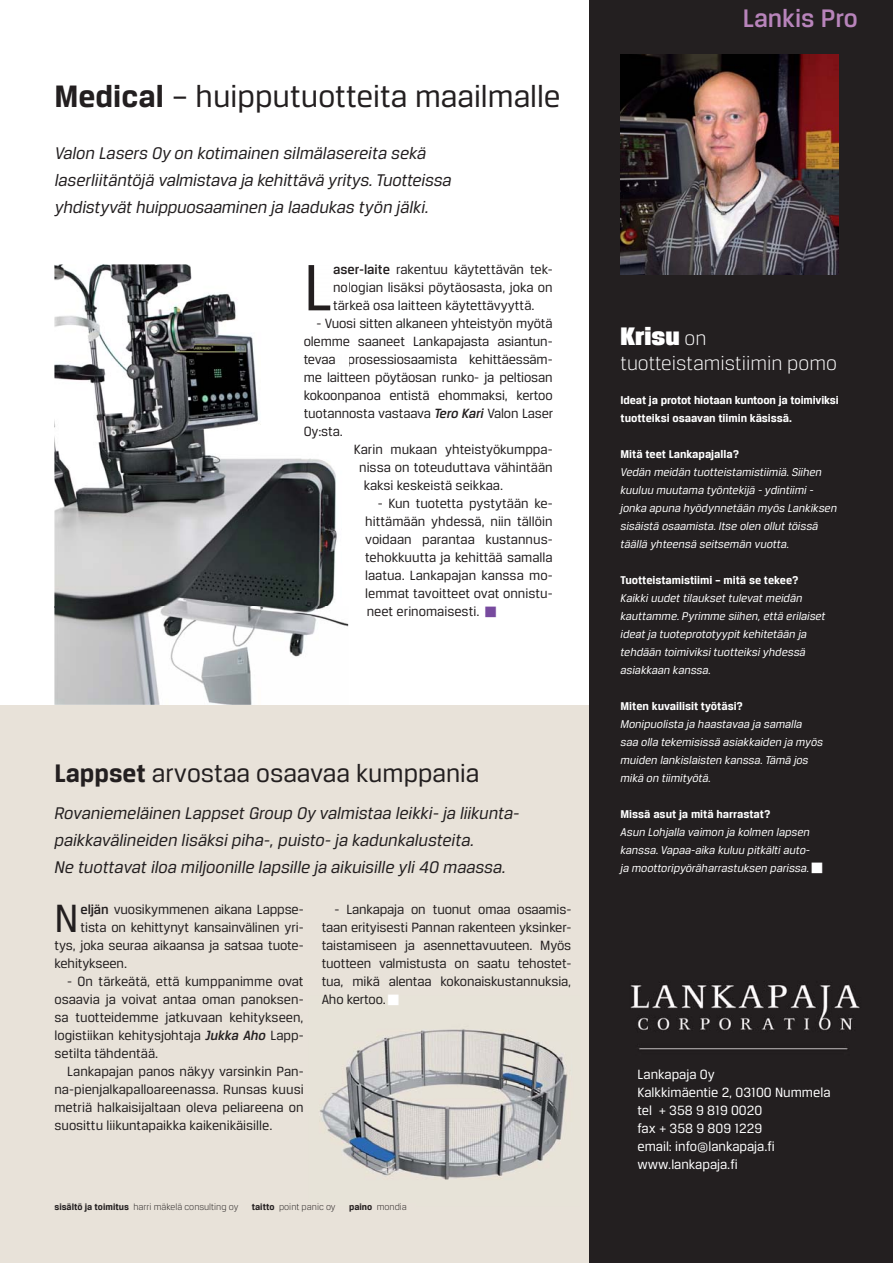
<style>
.page{position:relative;width:893px;height:1263px;background:#fff}
.page>*{position:absolute;margin:0;border:0;box-sizing:border-box;transform-origin:0 0}
.t1{font:42px "Breuer Text";color:#231f20}
.t2{font:33px "Breuer Text";color:#231f20}
.t3{font:27px "Breuer Text";color:#231f20}
.t4{font:500 27px "Breuer Text";color:#b884bb}
.t5{font:27px "Breuer Headline";color:#fff}
.t6{font:300 21px "Breuer Text";color:#fff}
.t7{font:italic 18px/27px "Breuer Text";color:#231f20}
.t8{font:14.25px/18px "Breuer Text";letter-spacing:-.01em;color:#231f20;text-align:justify}
.t9{font:14.25px/18px "Breuer Text";color:#fff}
.t10{font:italic 12px/18px "Breuer Text";color:#fff}
.t11{font:700 12px/18px "Breuer Text";color:#fff}
.t12{font:300 9.75px "Breuer Text";color:#231f20}
.t13{font:700 9.75px "Breuer Text";color:#231f20}
.t14{font:300 9.75px "Breuer Text";color:#211c1a}
.s1{font-weight:700}
.s2{font-weight:500}
.s3{font-weight:500;font-style:italic}
.s4{font-weight:300}
.s5{font-weight:300;color:#211c1a}
.s6{font-family:"Breuer Text";font-weight:300;font-size:21px}
</style>
<div class="page">
<div style="left:0;top:705px;width:589px;height:558px;background:#e8e2d9"></div>
<div style="left:589px;top:0;width:304px;height:1263px;background:#231f20"></div>
<img style="left:601px;top:952px;width:262px;height:104px">
<svg style="left:767px;top:2px;width:1px;height:52px"></svg>
<img style="left:54px;top:264px;width:294px;height:441px">
<img style="left:309px;top:265px;width:21px;height:45px">
<img style="left:334px;top:265px;width:14px;height:9px">
<img style="left:334px;top:283px;width:14px;height:12px">
<img style="left:333px;top:301px;width:15px;height:12px">
<img style="left:317px;top:319px;width:31px;height:12px">
<img style="left:304px;top:337px;width:44px;height:12px">
<img style="left:304px;top:355px;width:44px;height:12px">
<img style="left:305px;top:373px;width:43px;height:12px">
<img style="left:305px;top:391px;width:43px;height:12px">
<img style="left:304px;top:409px;width:44px;height:9px">
<img style="left:304px;top:427px;width:38px;height:12px">
<img style="left:320px;top:1029px;width:248px;height:151px">
<img style="left:621px;top:54px;width:217px;height:220px">
<svg style="left:812px;top:862px;width:10px;height:11px"></svg>
<h2 class="t2" style="left:54px;top:83px;width:508px"><span class="s1">Medical</span> – huipputuotteita maailmalle</h2>
<p class="t7" style="left:55px;top:142px;width:398px">Valon Lasers Oy on kotimainen silmälasereita sekä laserliitäntöjä valmistava ja kehittävä yritys. Tuotteissa yhdistyvät huippuosaaminen ja laadukas työn jälki.</p>
<p class="t8" style="left:333px;top:262px;width:221px"><span class="s2">aser-laite</span> rakentuu käytettävän tek&shy;nologian lisäksi pöytäosasta, joka on tärkeä osa laitteen käytettävyyttä.</p>
<p class="t8" style="left:304px;top:316px;width:251px;text-align:right">- Vuosi sitten alkaneen yhteistyön myötä saaneet Lankapajasta asiantun&shy;prosessiosaamista kehittäessäm-<br>me laitteen pöytäosan runko- ja peltiosan kokoonpanoa entistä ehommaksi, kertoo tuotannosta vastaava <span class="s3">Tero Kari</span> Valon Laser</p>
<p class="t8" style="left:354px;top:442px;width:200px">Karin mukaan yhteistyökumppa-</p>
<p class="t8" style="left:359px;top:460px;width:195px">nissa on toteuduttava vähintään</p>
<p class="t8" style="left:364px;top:478px;width:141px">kaksi keskeistä seikkaa.</p>
<p class="t8" style="left:365px;top:496px;width:189px;text-indent:13px">- Kun tuotetta pystytään ke&shy;hittämään yhdessä, niin tällöin voidaan parantaa kustannus&shy;tehokkuutta ja kehittää samalla laatua. Lankapajan kanssa mo&shy;lemmat tavoitteet ovat onnistu&shy;neet erinomaisesti.</p>
<p class="t8" style="left:304px;top:334px;width:48px">olemme tevaa</p>
<p class="t8" style="left:304px;top:424px;width:41px">Oy:sta.</p>
<h3 class="t3" style="left:54px;top:762px;width:426px"><span class="s1">Lappset</span> arvostaa osaavaa kumppania</h3>
<p class="t7" style="left:54px;top:801px;width:466px">Rovaniemeläinen Lappset Group Oy valmistaa leikki- ja liikunta&shy;paikkavälineiden lisäksi piha-, puisto- ja kadunkalusteita.<br>Ne tuottavat iloa miljoonille lapsille ja aikuisille yli 40 maassa.</p>
<h1 class="t1" style="left:54px;top:902px;width:26px">N</h1>
<p class="t8" style="left:81px;top:902px;width:225px"><span class="s2">eljän</span> vuosikymmenen aikana Lappse-</p>
<p class="t8" style="left:81px;top:920px;width:225px">tista on kehittynyt kansainvälinen yri-</p>
<p class="t8" style="left:54px;top:938px;width:251px">tys, joka seuraa aikaansa ja satsaa tuote-</p>
<p class="t8" style="left:54px;top:956px;width:74px">kehitykseen.</p>
<p class="t8" style="left:54px;top:974px;width:251px;text-indent:13px">- On tärkeätä, että kumppanimme ovat osaavia ja voivat antaa oman panoksen&shy;sa tuotteidemme jatkuvaan kehitykseen, logistiikan kehitysjohtaja <span class="s3">Jukka Aho</span> Lapp&shy;setilta tähdentää.</p>
<p class="t8" style="left:54px;top:1064px;width:251px;text-indent:13px">Lankapajan panos näkyy varsinkin Pan&shy;na-pienjalkapalloareenassa. Runsas kuusi met riä halkaisijaltaan oleva peliareena on suosittu liikuntapaikka kaikenikäisille.</p>
<p class="t8" style="left:322px;top:902px;width:251px;text-indent:13px">- Lankapaja on tuonut omaa osaamis&shy;taan erityisesti Pannan rakenteen yksinker&shy;taistamiseen ja asennettavuuteen. Myös tuotteen valmistusta on saatu tehostet&shy;tua, mikä alentaa kokonaiskustannuksia, Aho kertoo.</p>
<p class="t12" style="left:54px;top:1203px;width:185px"><span class="s1">sisältö ja toimitus</span> harri mäkelä consulting oy</p>
<p class="t13" style="left:252px;top:1203px;width:85px">taitto <span class="s4">point p</span><span class="s5">anic oy</span></p>
<p class="t14" style="left:349px;top:1203px;width:59px"><span class="s1">paino</span> mondia</p>
<h3 class="t4" style="left:743px;top:8px;width:117px">Lankis Pro</h3>
<h3 class="t5" style="left:621px;top:326px;width:87px">Krisu <span class="s6">on</span></h3>
<h3 class="t6" style="left:621px;top:355px;width:218px">tuotteistamistiimin pomo</h3>
<p class="t11" style="left:621px;top:393px;width:220px">Ideat ja protot hiotaan kuntoon ja toimiviksi tuotteiksi osaavan tiimin käsissä.</p>
<p class="t11" style="left:621px;top:447px;width:120px">Mitä teet Lankapajalla?</p>
<p class="t10" style="left:621px;top:465px;width:218px">Vedän meidän tuotteistamistiimiä. Siihen kuuluu muutama työntekijä - ydintiimi - jonka apuna hyödynnetään myös Lankiksen sisäistä osaamista. Itse olen ollut töissä täällä yhteensä seitsemän vuotta.</p>
<p class="t11" style="left:621px;top:573px;width:179px">Tuotteistamistiimi – mitä se tekee?</p>
<p class="t10" style="left:621px;top:591px;width:207px">Kaikki uudet tilaukset tulevat meidän kauttamme. Pyrimme siihen, että erilaiset ideat ja tuoteprototyypit kehitetään ja tehdään toimiviksi tuotteiksi yhdessä asiakkaan kanssa.</p>
<p class="t11" style="left:621px;top:699px;width:124px">Miten kuvailisit työtäsi?</p>
<p class="t10" style="left:621px;top:717px;width:204px">Monipuolista ja haastavaa ja samalla saa olla tekemisissä asiakkaiden ja myös muiden lankislaisten kanssa. Tämä jos mikä on tiimityötä.</p>
<p class="t11" style="left:621px;top:807px;width:151px">Missä asut ja mitä harrastat?</p>
<p class="t10" style="left:621px;top:825px;width:191px;text-align:justify">Asun Lohjalla vaimon ja kolmen lapsen kanssa. Vapaa-aika kuluu pitkälti auto&shy;ja moottoripyöräharrastuksen parissa.</p>
<p class="t9" style="left:637px;top:1066px;width:194px">Lankapaja Oy<br>Kalkkimäentie 2, 03100 Nummela tel + 358 9 819 0020<br>fax + 358 9 809 1229<br>email: info@lankapaja.fi www.lankapaja.fi</p>
</div>
